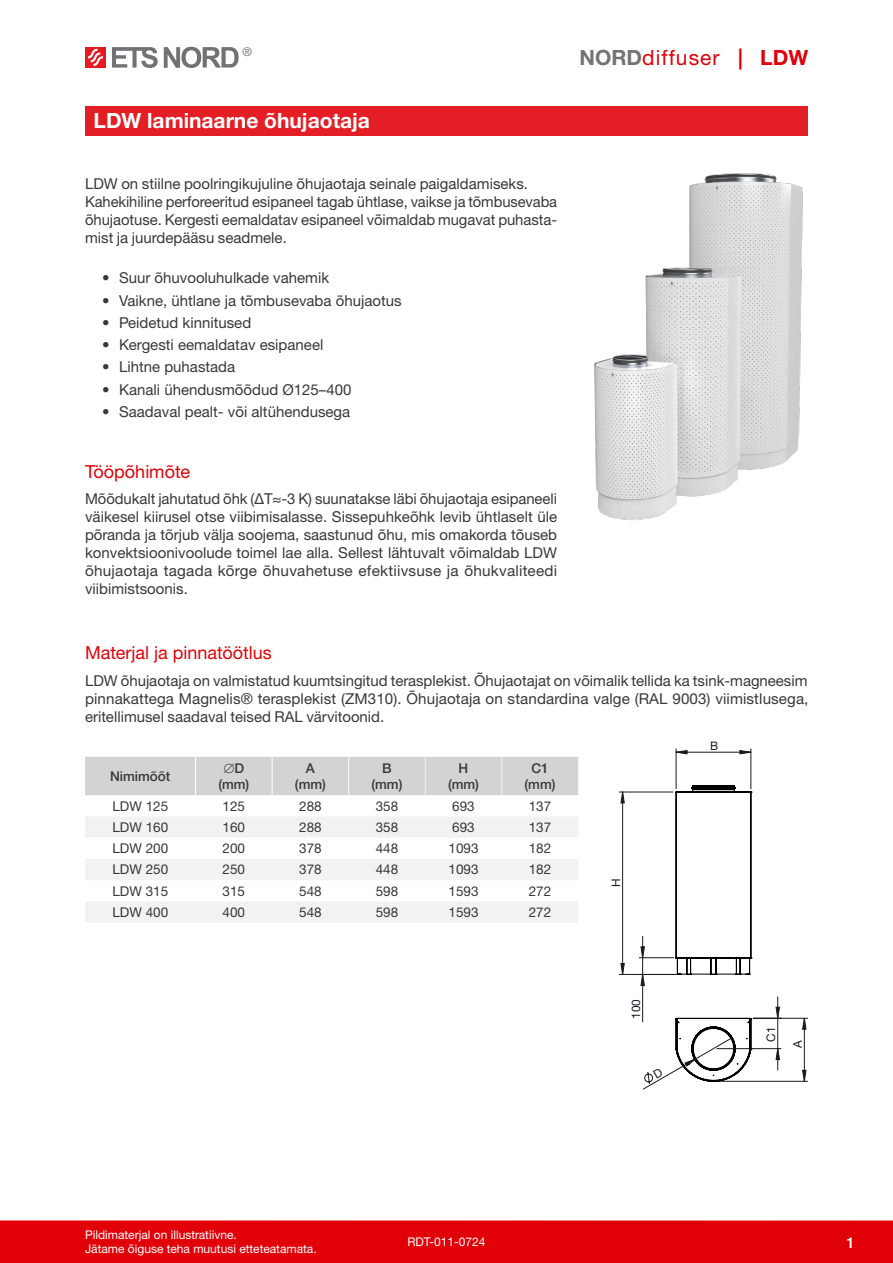
<style>
.page{position:relative;width:893px;height:1263px;background:#fff}
.page>*{position:absolute;margin:0;border:0;box-sizing:border-box;transform-origin:0 0}
.Tootenimi{font:700 21px "Helvetica Neue LTW1 G";color:#fff}
.t1{font:21px "Helvetica Neue LTW1 G";letter-spacing:.05em;color:#e10008}
.Pealkiri{font:18px "Helvetica Neue LTW1 G";color:#e10008}
.Tekst{font:15px/18px "Helvetica Neue LTW1 G";color:#383839;text-align:justify}
.t2{font:500 15px "Helvetica Neue LTW1 G";color:#fff}
.Tabeltekst{font:13.5px "Helvetica Neue LTW1 G";color:#383839}
.Tabeli_päis{font:500 13.5px/16.2px "Helvetica Neue LTW1 G";color:#383839;text-align:center}
.t3{font:12px/14.4px "Helvetica Neue LTW1 G";color:#fff}
.t4{font:12px "Helvetica Neue LTW1 G";color:#737372}
.t5{font:11.85px "Helvetica Neue LTW1 G";color:#191924}
.s1{font-weight:700;color:#737372}
.s2{font-weight:700}
</style>
<div class="page">
<div style="left:0;top:1220px;width:893px;height:43px;background:#e10008"></div>
<div style="left:85px;top:47px;width:21px;height:21px;background:#e51a23"></div>
<svg style="left:112px;top:47px;width:46px;height:21px"></svg>
<svg style="left:164px;top:47px;width:75px;height:21px"></svg>
<svg style="left:88px;top:49px;width:15px;height:17px"></svg>
<div style="left:85px;top:757px;width:493px;height:38px;background:#d1d3d4"></div>
<svg style="left:85px;top:817px;width:493px;height:105px"></svg>
<div style="left:85px;top:859px;width:493px;height:21px;background:#f1f2f2"></div>
<hr style="left:195px;top:757px;width:1px;height:38px;background:#fff">
<hr style="left:272px;top:757px;width:1px;height:38px;background:#fff">
<hr style="left:348px;top:757px;width:1px;height:38px;background:#fff">
<hr style="left:425px;top:757px;width:1px;height:38px;background:#f1f2f2">
<hr style="left:501px;top:757px;width:1px;height:38px;background:#f1f2f2">
<hr style="left:578px;top:757px;width:1px;height:38px;background:#f1f2f2">
<img style="left:594px;top:173px;width:209px;height:348px">
<div style="left:85px;top:106px;width:723px;height:30px;background:#e31e25"></div>
<svg style="left:675px;top:785px;width:77px;height:6px"></svg>
<hr style="left:676px;top:749px;width:1px;height:40px;background:#191924">
<hr style="left:751px;top:749px;width:1px;height:40px;background:#191924">
<hr style="left:619px;top:974px;width:56px;height:1px;background:#191924">
<hr style="left:619px;top:792px;width:54px;height:1px;background:#191924">
<hr style="left:717px;top:1081px;width:91px;height:1px;background:#191924">
<hr style="left:753px;top:1018px;width:55px;height:1px;background:#191924">
<svg style="left:675px;top:750px;width:76px;height:4px"></svg>
<svg style="left:621px;top:792px;width:185px;height:289px"></svg>
<svg style="left:642px;top:997px;width:139px;height:93px"></svg>
<p class="t4" style="left:243px;top:44px;width:11px">®</p>
<h1 class="t1" style="left:580px;top:44px;width:230px"><span class="s1">NORD</span>diffuser <span class="s2">| LDW</span></h1>
<p class="Tootenimi" style="left:94px;top:108px;width:278px">LDW laminaarne õhujaotaja</p>
<p class="Tekst" style="left:85px;top:175px;width:444px">LDW on stiilne poolringikujuline õhujaotaja seinale paigaldamiseks.</p>
<p class="Tekst" style="left:85px;top:193px;width:474px">Kahekihiline perforeeritud esipaneel tagab ühtlase, vaikse ja tõmbusevaba õhujaotuse. Kergesti eemaldatav esipaneel võimaldab mugavat puhasta&shy;mist ja juurdepääsu seadmele.</p>
<p class="Tekst" style="left:102px;top:269px;width:229px">• Suur õhuvooluhulkade vahemik</p>
<p class="Tekst" style="left:102px;top:291px;width:301px">• Vaikne, ühtlane ja tõmbusevaba õhujaotus</p>
<p class="Tekst" style="left:102px;top:313px;width:151px">• Peidetud kinnitused</p>
<p class="Tekst" style="left:102px;top:336px;width:223px">• Kergesti eemaldatav esipaneel</p>
<p class="Tekst" style="left:102px;top:358px;width:135px">• Lihtne puhastada</p>
<p class="Tekst" style="left:102px;top:380px;width:251px">• Kanali ühendusmõõdud Ø125–400</p>
<p class="Tekst" style="left:102px;top:402px;width:250px">• Saadaval pealt- või altühendusega</p>
<p class="Pealkiri" style="left:85px;top:460px;width:107px">Tööpõhimõte</p>
<p class="Tekst" style="left:85px;top:490px;width:474px">Mõõdukalt jahutatud õhk (ΔT≈-3 K) suunatakse läbi õhujaotaja esipaneeli väikesel kiirusel otse viibimisalasse. Sissepuhkeõhk levib ühtlaselt üle põranda ja tõrjub välja soojema, saastunud õhu, mis omakorda tõuseb konvektsioonivoolude toimel lae alla. Sellest lähtuvalt võimaldab LDW õhujaotaja tagada kõrge õhuvahetuse efektiivsuse ja õhukvaliteedi viibimistsoonis.</p>
<p class="Pealkiri" style="left:85px;top:642px;width:188px">Materjal ja pinnatöötlus</p>
<p class="Tekst" style="left:85px;top:671px;width:725px">LDW õhujaotaja on valmistatud kuumtsingitud terasplekist. Õhujaotajat on võimalik tellida ka tsink-magneesim pinnakattega Magnelis® terasplekist (ZM310). Õhujaotaja on standardina valge (RAL 9003) viimistlusega, eritellimusel saadaval teised RAL värvitoonid.</p>
<p class="Tabeli_päis" style="left:110px;top:768px;width:62px">Nimimõõt</p>
<p class="Tabeli_päis" style="left:223px;top:760px;width:22px">∅D</p>
<p class="Tabeli_päis" style="left:218px;top:776px;width:32px">(mm)</p>
<p class="Tabeli_päis" style="left:306px;top:760px;width:11px">A</p>
<p class="Tabeli_päis" style="left:295px;top:776px;width:32px">(mm)</p>
<p class="Tabeli_päis" style="left:382px;top:760px;width:11px">B</p>
<p class="Tabeli_päis" style="left:371px;top:776px;width:32px">(mm)</p>
<p class="Tabeli_päis" style="left:448px;top:760px;width:32px">H (mm)</p>
<p class="Tabeli_päis" style="left:525px;top:760px;width:32px">C1 (mm)</p>
<p class="Tabeltekst" style="left:112px;top:797px;width:57px">LDW 125</p>
<p class="Tabeltekst" style="left:223px;top:797px;width:24px">125</p>
<p class="Tabeltekst" style="left:299px;top:797px;width:24px">288</p>
<p class="Tabeltekst" style="left:376px;top:797px;width:24px">358</p>
<p class="Tabeltekst" style="left:452px;top:797px;width:24px">693</p>
<p class="Tabeltekst" style="left:529px;top:797px;width:24px">137</p>
<p class="Tabeltekst" style="left:112px;top:819px;width:57px">LDW 160</p>
<p class="Tabeltekst" style="left:223px;top:819px;width:24px">160</p>
<p class="Tabeltekst" style="left:299px;top:819px;width:24px">288</p>
<p class="Tabeltekst" style="left:376px;top:819px;width:24px">358</p>
<p class="Tabeltekst" style="left:452px;top:819px;width:24px">693</p>
<p class="Tabeltekst" style="left:529px;top:819px;width:24px">137</p>
<p class="Tabeltekst" style="left:112px;top:840px;width:57px">LDW 200</p>
<p class="Tabeltekst" style="left:223px;top:840px;width:24px">200</p>
<p class="Tabeltekst" style="left:299px;top:840px;width:24px">378</p>
<p class="Tabeltekst" style="left:376px;top:840px;width:24px">448</p>
<p class="Tabeltekst" style="left:448px;top:840px;width:32px">1093</p>
<p class="Tabeltekst" style="left:529px;top:840px;width:24px">182</p>
<p class="Tabeltekst" style="left:112px;top:861px;width:57px">LDW 250</p>
<p class="Tabeltekst" style="left:223px;top:861px;width:24px">250</p>
<p class="Tabeltekst" style="left:299px;top:861px;width:24px">378</p>
<p class="Tabeltekst" style="left:376px;top:861px;width:24px">448</p>
<p class="Tabeltekst" style="left:448px;top:861px;width:32px">1093</p>
<p class="Tabeltekst" style="left:529px;top:861px;width:24px">182</p>
<p class="Tabeltekst" style="left:112px;top:882px;width:57px">LDW 315</p>
<p class="Tabeltekst" style="left:223px;top:882px;width:24px">315</p>
<p class="Tabeltekst" style="left:299px;top:882px;width:24px">548</p>
<p class="Tabeltekst" style="left:376px;top:882px;width:24px">598</p>
<p class="Tabeltekst" style="left:448px;top:882px;width:32px">1593</p>
<p class="Tabeltekst" style="left:529px;top:882px;width:24px">272</p>
<p class="Tabeltekst" style="left:112px;top:904px;width:57px">LDW 400</p>
<p class="Tabeltekst" style="left:223px;top:904px;width:24px">400</p>
<p class="Tabeltekst" style="left:299px;top:904px;width:24px">548</p>
<p class="Tabeltekst" style="left:376px;top:904px;width:24px">598</p>
<p class="Tabeltekst" style="left:448px;top:904px;width:32px">1593</p>
<p class="Tabeltekst" style="left:529px;top:904px;width:24px">272</p>
<p class="t5" style="left:609px;top:887px;width:10px;rotate:-90deg">H</p>
<p class="t5" style="left:629px;top:1018px;width:21px;rotate:-90deg">100</p>
<p class="t5" style="left:710px;top:738px;width:10px">B</p>
<p class="t5" style="left:764px;top:1041px;width:17px;rotate:-90deg">C1</p>
<p class="t5" style="left:790px;top:1048px;width:9px;rotate:-90deg">A</p>
<p class="t3" style="left:85px;top:1227px;width:233px">Pildimaterjal on illustratiivne.<br>Jätame õiguse teha muutusi etteteatamata.</p>
<p class="t3" style="left:407px;top:1235px;width:80px">RDT-011-0724</p>
<p class="t2" style="left:846px;top:1233px;width:10px">1</p>
</div>
